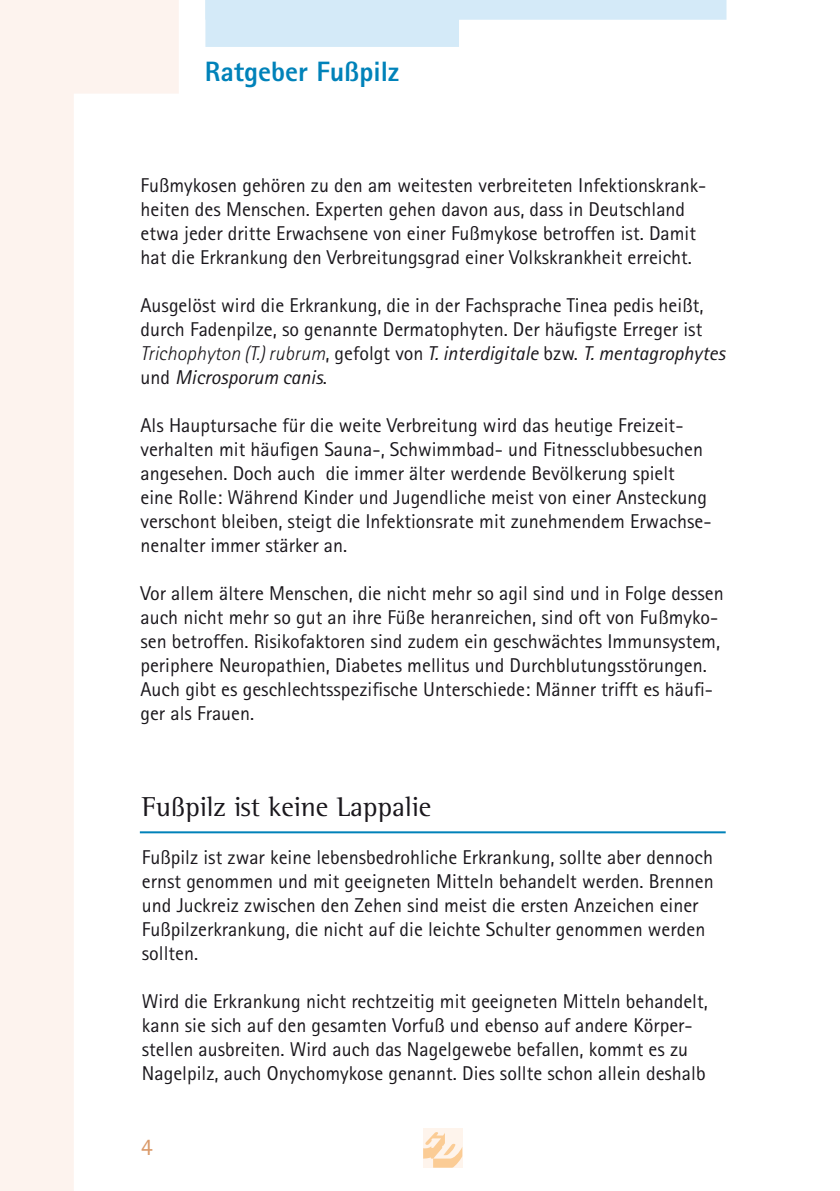
<style>
.page{position:relative;width:840px;height:1191px;background:#fff}
.page>*{position:absolute;margin:0;border:0;box-sizing:border-box;transform-origin:0 0}
.t1{font:28px "Agfa Rotis Semi Serif";color:#1a171c}
.t2{font:800 28px "Agfa Rotis Sans Serif";color:#0082b9}
.t3{font:24px "Agfa Rotis Sans Serif";color:#da9a6a}
.t4{font:20px/24px "Agfa Rotis Sans Serif";color:#1a171c}
.s1{font-weight:300;font-style:italic}
.s2{font-style:italic}
</style>
<div class="page">
<svg style="left:205px;top:0;width:521px;height:47px"></svg>
<div style="left:74px;top:0;width:105px;height:94px;background:#fdf3ee"></div>
<div style="left:0;top:0;width:74px;height:1191px;background:#fdf3ee"></div>
<div style="left:423px;top:1128px;width:39px;height:39px;background:#fef4ec"></div>
<svg style="left:423px;top:1132px;width:39px;height:35px"></svg>
<hr style="left:140px;top:831px;width:585px;height:2px;background:#0082b9">
<h1 class="t2" style="left:205px;top:54px;width:195px">Ratgeber Fußpilz</h1>
<p class="t4" style="left:140px;top:173px;width:567px">Fußmykosen gehören zu den am weitesten verbreiteten Infektionskrank&shy;heiten des Menschen. Experten gehen davon aus, dass in Deutschland etwa jeder dritte Erwachsene von einer Fußmykose betroffen ist. Damit hat die Erkrankung den Verbreitungsgrad einer Volkskrankheit erreicht.</p>
<p class="t4" style="left:140px;top:293px;width:586px">Ausgelöst wird die Erkrankung, die in der Fachsprache Tinea pedis heißt, durch Fadenpilze, so genannte Dermatophyten. Der häufigste Erreger ist <span class="s1">Trichophyton (T.) rubrum</span>, gefolgt von <span class="s2">T. interdigitale</span> bzw. <span class="s2">T. mentagrophytes </span>und <span class="s2">Microsporum canis</span>.</p>
<p class="t4" style="left:140px;top:413px;width:572px">Als Hauptursache für die weite Verbreitung wird das heutige Freizeit&shy;verhalten mit häufigen Sauna-, Schwimmbad- und Fitnessclubbesuchen angesehen. Doch auch die immer älter werdende Bevölkerung spielt eine Rolle: Während Kinder und Jugendliche meist von einer Ansteckung verschont bleiben, steigt die Infektionsrate mit zunehmendem Erwachse&shy;nenalter immer stärker an.</p>
<p class="t4" style="left:140px;top:581px;width:584px">Vor allem ältere Menschen, die nicht mehr so agil sind und in Folge dessen auch nicht mehr so gut an ihre Füße heranreichen, sind oft von Fußmyko&shy;sen betroffen. Risikofaktoren sind zudem ein geschwächtes Immunsystem, periphere Neuropathien, Diabetes mellitus und Durchblutungsstörungen.<br>Auch gibt es geschlechtsspezifische Unterschiede: Männer trifft es häufi&shy;ger als Frauen.</p>
<h1 class="t1" style="left:142px;top:790px;width:291px">Fußpilz ist keine Lappalie</h1>
<p class="t4" style="left:142px;top:845px;width:573px">Fußpilz ist zwar keine lebensbedrohliche Erkrankung, sollte aber dennoch ernst genommen und mit geeigneten Mitteln behandelt werden. Brennen und Juckreiz zwischen den Zehen sind meist die ersten Anzeichen einer Fußpilzerkrankung, die nicht auf die leichte Schulter genommen werden sollten.</p>
<p class="t4" style="left:142px;top:989px;width:567px">Wird die Erkrankung nicht rechtzeitig mit geeigneten Mitteln behandelt, kann sie sich auf den gesamten Vorfuß und ebenso auf andere Körper&shy;stellen ausbreiten. Wird auch das Nagelgewebe befallen, kommt es zu Nagelpilz, auch Onychomykose genannt. Dies sollte schon allein deshalb</p>
<p class="t3" style="left:141px;top:1133px;width:13px">4</p>
</div>
